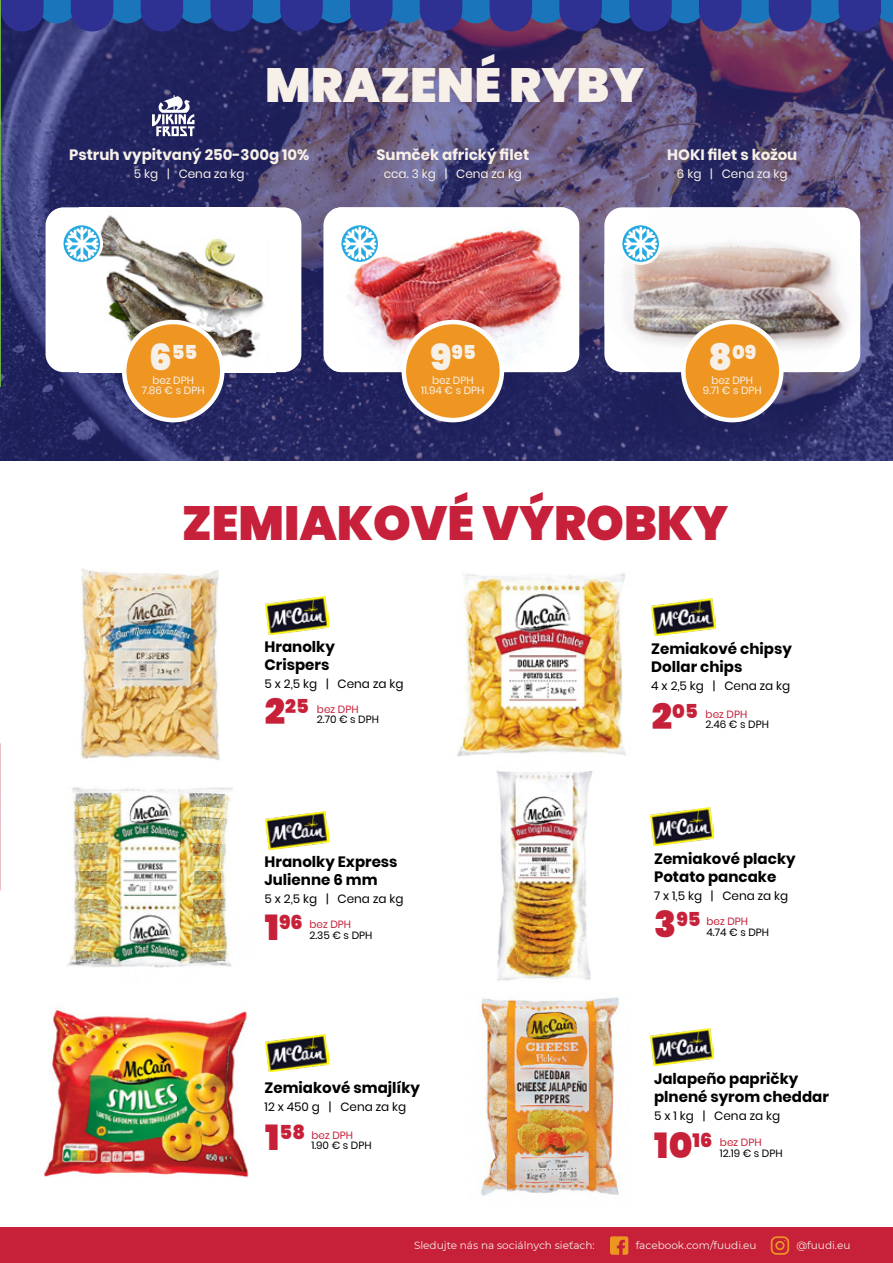
<style>
.page{position:relative;width:893px;height:1263px;background:#fff}
.page>*{position:absolute;margin:0;border:0;box-sizing:border-box;transform-origin:0 0}
.t1{font:900 48px "Poppins";color:#c7203a}
.t2{font:900 48px "Poppins";color:#f7f0e8}
.t3{font:900 36px "Poppins";color:#c72039}
.t4{font:900 19.2px "Poppins";color:#c72039}
.t5{font:900 19.2px "Poppins";color:#f7f0e8}
.t6{font:700 15px/18px "Poppins";color:#000}
.t7{font:700 15px "Poppins";color:#f7f0e8}
.t8{font:12px "Poppins";color:#000}
.t9{font:12px "Poppins";color:#f7f0e8}
.t10{font:10.5px "Montserrat";color:#f6f0e8}
.t11{font:10.5px "Poppins";color:#000}
.t12{font:10.5px/10.5px "Poppins";color:#f7f0e8;text-align:center}
.t13{font:10.5px "Poppins";color:#c72039}
.s1{font-size:36px}
</style>
<div class="page">
<img style="left:481px;top:997px;width:141px;height:199px">
<img style="left:457px;top:573px;width:195px;height:184px">
<img style="left:496px;top:770px;width:97px;height:211px">
<img style="left:80px;top:568px;width:140px;height:193px">
<img style="left:0;top:743px;width:1px;height:147px">
<div style="left:0;top:1227px;width:893px;height:36px;background:#c72039"></div>
<svg style="left:610px;top:1236px;width:18px;height:19px"></svg>
<svg style="left:771px;top:1236px;width:18px;height:19px"></svg>
<img style="left:0;top:422px;width:893px;height:38px">
<img style="left:265px;top:596px;width:64px;height:38px">
<img style="left:265px;top:811px;width:64px;height:38px">
<img style="left:265px;top:1034px;width:64px;height:38px">
<img style="left:650px;top:1028px;width:64px;height:38px">
<img style="left:652px;top:598px;width:63px;height:38px">
<img style="left:650px;top:808px;width:64px;height:38px">
<img style="left:0;top:0;width:893px;height:422px">
<img style="left:67px;top:787px;width:166px;height:181px">
<img style="left:43px;top:1009px;width:206px;height:169px">
<img style="left:0;top:0;width:55px;height:4px">
<h1 class="t2" style="left:265px;top:58px;width:381px">MRAZENÉ RYBY</h1>
<p class="t7" style="left:69px;top:146px;width:242px">Pstruh vypitvaný 250-300g 10%</p>
<p class="t9" style="left:134px;top:167px;width:112px">5 kg | Cena za kg</p>
<p class="t7" style="left:377px;top:146px;width:154px">Sumček africký filet</p>
<p class="t9" style="left:384px;top:167px;width:140px">cca. 3 kg | Cena za kg</p>
<p class="t7" style="left:667px;top:146px;width:132px">HOKI filet s kožou</p>
<p class="t9" style="left:677px;top:167px;width:112px">6 kg | Cena za kg</p>
<p class="t5" style="left:149px;top:341px;width:50px"><span class="s1">6</span>55</p>
<p class="t12" style="left:142px;top:375px;width:64px">bez DPH<br>7.86 € s DPH</p>
<p class="t5" style="left:430px;top:341px;width:47px"><span class="s1">9</span>95</p>
<p class="t12" style="left:421px;top:375px;width:65px">bez DPH<br>11.94 € s DPH</p>
<p class="t5" style="left:708px;top:341px;width:49px"><span class="s1">8</span>09</p>
<p class="t12" style="left:703px;top:375px;width:61px">bez DPH<br>9.71 € s DPH</p>
<h1 class="t1" style="left:182px;top:496px;width:548px">ZEMIAKOVÉ VÝROBKY</h1>
<p class="t6" style="left:265px;top:637px;width:72px">Hranolky<br>Crispers</p>
<p class="t8" style="left:265px;top:676px;width:140px">5 x 2,5 kg | Cena za kg</p>
<p class="t13" style="left:317px;top:703px;width:43px">bez DPH</p>
<h2 class="t3" style="left:265px;top:690px;width:22px">2</h2>
<p class="t4" style="left:285px;top:695px;width:25px">25</p>
<p class="t11" style="left:317px;top:713px;width:64px">2.70 € s DPH</p>
<p class="t6" style="left:651px;top:640px;width:142px">Zemiakové chipsy<br>Dollar chips</p>
<p class="t8" style="left:651px;top:679px;width:140px">4 x 2,5 kg | Cena za kg</p>
<h2 class="t3" style="left:652px;top:695px;width:22px">2</h2>
<p class="t4" style="left:672px;top:700px;width:27px">05</p>
<p class="t13" style="left:706px;top:708px;width:43px">bez DPH</p>
<p class="t11" style="left:706px;top:718px;width:65px">2.46 € s DPH</p>
<p class="t6" style="left:265px;top:853px;width:135px">Hranolky Express<br>Julienne 6 mm</p>
<p class="t8" style="left:265px;top:892px;width:140px">5 x 2,5 kg | Cena za kg</p>
<p class="t6" style="left:654px;top:850px;width:143px">Zemiakové placky<br>Potato pancake</p>
<p class="t8" style="left:654px;top:889px;width:136px">7 x 1,5 kg | Cena za kg</p>
<h2 class="t3" style="left:265px;top:906px;width:16px">1</h2>
<p class="t4" style="left:279px;top:911px;width:25px">96</p>
<p class="t13" style="left:309px;top:918px;width:43px">bez DPH</p>
<p class="t11" style="left:309px;top:929px;width:64px">2.35 € s DPH</p>
<h2 class="t3" style="left:654px;top:903px;width:24px">3</h2>
<p class="t4" style="left:676px;top:908px;width:26px">95</p>
<p class="t13" style="left:706px;top:915px;width:43px">bez DPH</p>
<p class="t11" style="left:706px;top:926px;width:64px">4.74 € s DPH</p>
<p class="t6" style="left:265px;top:1079px;width:157px">Zemiakové smajlíky</p>
<p class="t8" style="left:265px;top:1100px;width:143px">12 x 450 g | Cena za kg</p>
<p class="t4" style="left:280px;top:1121px;width:27px">58</p>
<h2 class="t3" style="left:265px;top:1116px;width:16px">1</h2>
<p class="t13" style="left:311px;top:1129px;width:43px">bez DPH</p>
<p class="t11" style="left:311px;top:1139px;width:62px">1.90 € s DPH</p>
<p class="t6" style="left:654px;top:1070px;width:176px">Jalapeño papričky plnené syrom cheddar</p>
<p class="t8" style="left:654px;top:1109px;width:128px">5 x 1 kg | Cena za kg</p>
<h2 class="t3" style="left:654px;top:1124px;width:40px">10</h2>
<p class="t4" style="left:692px;top:1129px;width:21px">16</p>
<p class="t13" style="left:720px;top:1136px;width:43px">bez DPH</p>
<p class="t11" style="left:720px;top:1147px;width:64px">12.19 € s DPH</p>
<p class="t10" style="left:414px;top:1238px;width:182px">Sledujte nás na sociálnych sieťach:</p>
<p class="t10" style="left:636px;top:1238px;width:122px">facebook.com/fuudi.eu</p>
<p class="t10" style="left:796px;top:1238px;width:55px">@fuudi.eu</p>
</div>
